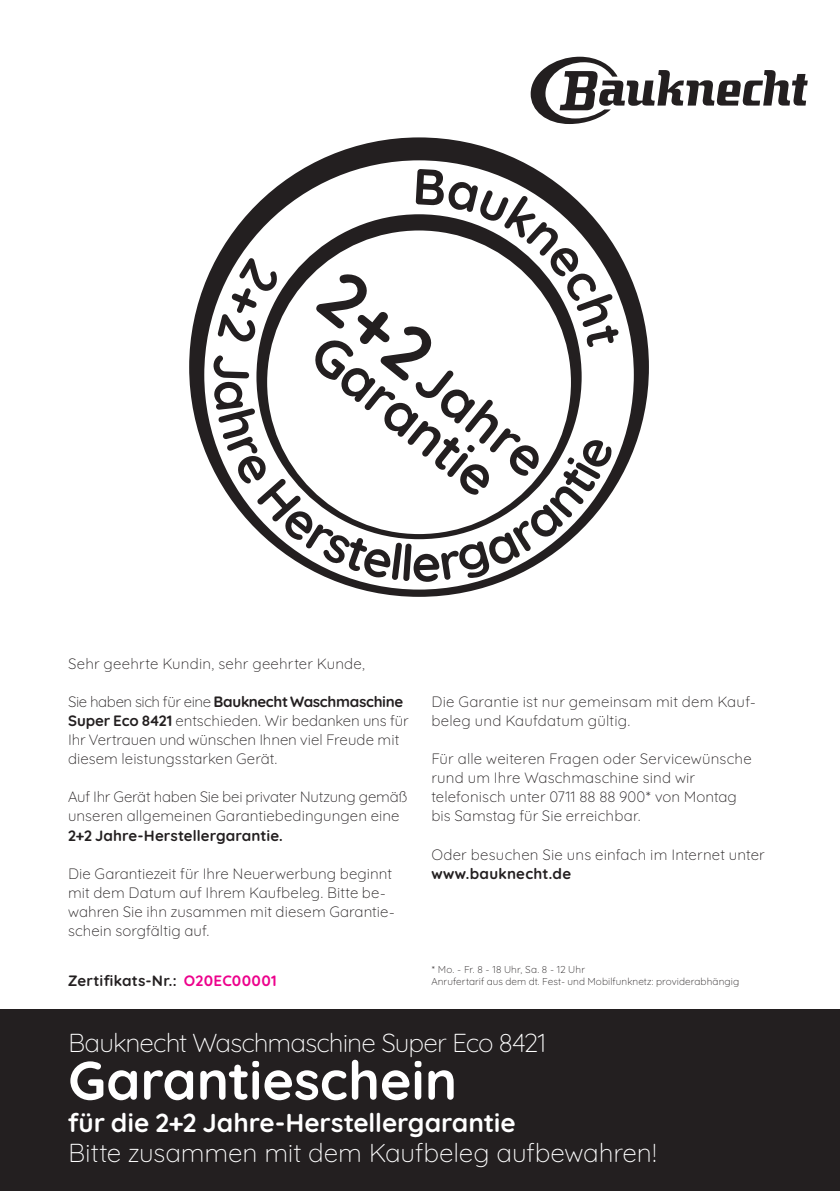
<style>
.page{position:relative;width:840px;height:1191px;background:#fff}
.page>*{position:absolute;margin:0;border:0;box-sizing:border-box;transform-origin:0 0}
.Copy{font:700 54px "Hotpoint";letter-spacing:-.005em;color:#fff}
.t1{font:700 53.8px/46px "Hotpoint";color:#231f20}
.Copy-2{font:300 26px "Hotpoint";letter-spacing:-.015em;color:#fff}
.Copy-3{font:300 26px "Hotpoint";letter-spacing:-.035em;color:#fff}
.Copy-4{font:700 26px "Hotpoint";color:#fff}
.Copy-5{font:300 15px/19px "Hotpoint";letter-spacing:.005em;color:#231f20}
.Copy-6{font:700 15px "Hotpoint";letter-spacing:.02em;color:#231f20}
.Copy-7{font:300 10px "Hotpoint";letter-spacing:.01em;color:#231f20}
.s1{font-weight:700}
.s2{color:#ed028c}
</style>
<div class="page">
<div style="left:0;top:1009px;width:839px;height:182px;background:#231f20"></div>
<svg style="left:530px;top:57px;width:277px;height:67px"></svg>
<svg style="left:189px;top:137px;width:459px;height:460px"></svg>
<svg style="left:213px;top:169px;width:407px;height:413px"></svg>
<p class="t1" style="left:364px;top:289px;width:249px;text-indent:99px;rotate:39deg">Jahre<br>Garantie</p>
<p class="Copy-5" style="left:68px;top:653px;width:298px">Sehr geehrte Kundin, sehr geehrter Kunde,</p>
<p class="Copy-5" style="left:68px;top:691px;width:342px">Sie haben sich für eine <span class="s1">Bauknecht Waschmaschine Super Eco 8421</span> entschieden. Wir bedanken uns für Ihr Vertrauen und wünschen Ihnen viel Freude mit diesem leistungsstarken Gerät.</p>
<p class="Copy-5" style="left:68px;top:786px;width:340px">Auf Ihr Gerät haben Sie bei privater Nutzung gemäß unseren allgemeinen Garantiebedingungen eine<br><span class="s1">2+2 Jahre-Herstellergarantie.</span></p>
<p class="Copy-5" style="left:68px;top:862px;width:325px">Die Garantiezeit für Ihre Neuerwerbung beginnt</p>
<p class="Copy-5" style="left:68px;top:881px;width:328px">mit dem Datum auf Ihrem Kaufbeleg. Bitte be&shy;wahren Sie ihn zusammen mit diesem Garantie&shy;schein sorgfältig auf.</p>
<p class="Copy-6" style="left:68px;top:967px;width:210px">Zertifikats-Nr.: <span class="s2">O20EC00001</span></p>
<p class="Copy-5" style="left:431px;top:691px;width:326px">Die Garantie ist nur gemeinsam mit dem Kauf&shy;beleg und Kaufdatum gültig.</p>
<p class="Copy-5" style="left:431px;top:748px;width:322px">Für alle weiteren Fragen oder Servicewünsche</p>
<p class="Copy-5" style="left:431px;top:767px;width:265px">rund um Ihre Waschmaschine sind wir</p>
<p class="Copy-5" style="left:431px;top:786px;width:307px">telefonisch unter 0711 88 88 900* von Montag</p>
<p class="Copy-5" style="left:431px;top:805px;width:211px">bis Samstag für Sie erreichbar.</p>
<p class="Copy-5" style="left:431px;top:843px;width:335px">Oder besuchen Sie uns einfach im Internet unter</p>
<p class="Copy-6" style="left:431px;top:860px;width:141px">www.bauknecht.de</p>
<p class="Copy-7" style="left:431px;top:961px;width:155px">* Mo. - Fr. 8 - 18 Uhr, Sa. 8 - 12 Uhr</p>
<p class="Copy-7" style="left:431px;top:973px;width:309px">Anrufertarif aus dem dt. Fest- und Mobilfunknetz: providerabhängig</p>
<p class="Copy-3" style="left:68px;top:1022px;width:479px">Bauknecht Waschmaschine Super Eco 8421</p>
<p class="Copy" style="left:68px;top:1035px;width:390px">Garantieschein</p>
<p class="Copy-4" style="left:68px;top:1101px;width:449px">für die 2+2 Jahre-Herstellergarantie</p>
<p class="Copy-2" style="left:68px;top:1132px;width:590px">Bitte zusammen mit dem Kaufbeleg aufbewahren!</p>
</div>
